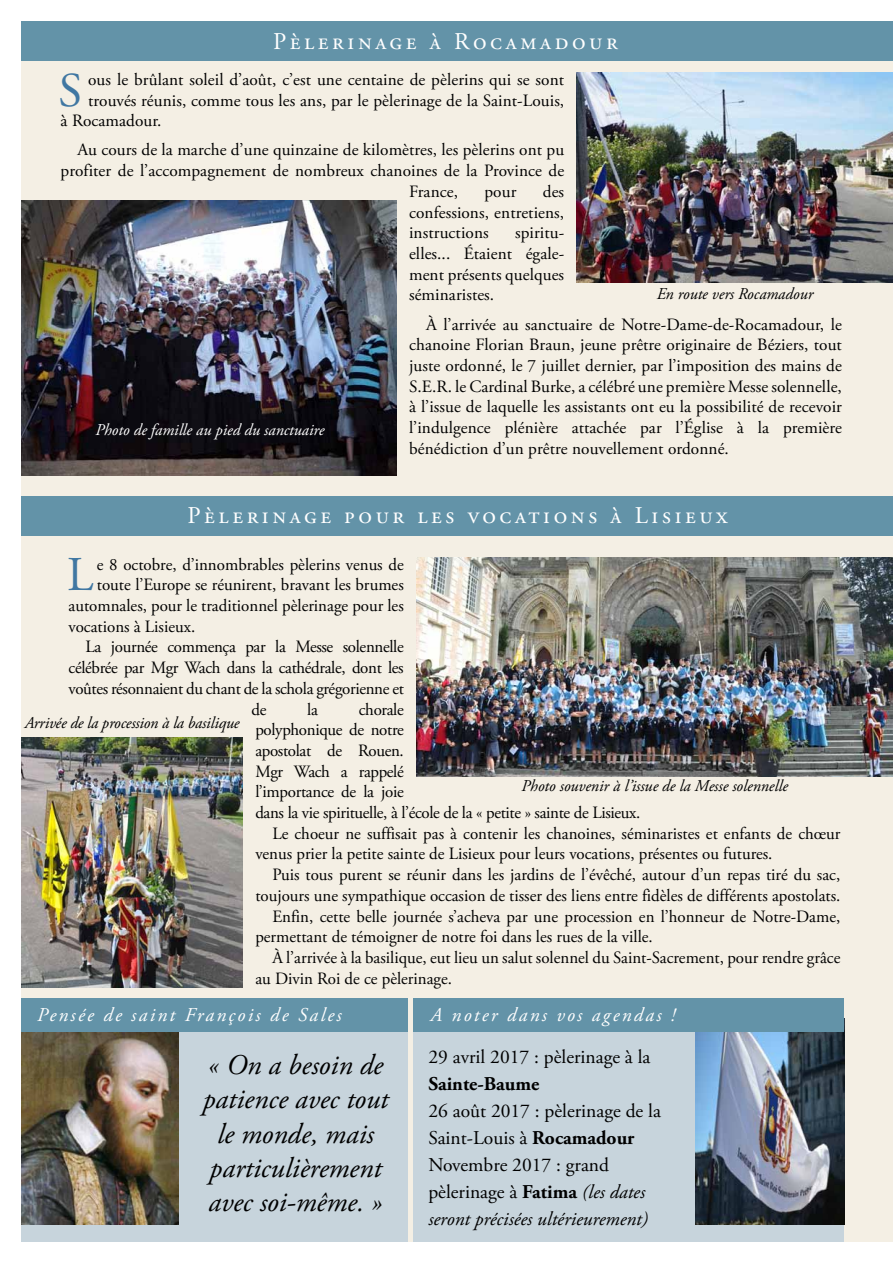
<style>
.page{position:relative;width:893px;height:1263px;background:#fff}
.page>*{position:absolute;margin:0;border:0;box-sizing:border-box;transform-origin:0 0}
.t1{font:48.45px "Adobe Garamond Pro";color:#4077a2}
.t2{font:italic 28.5px/34.2px "Adobe Garamond Pro";color:#000;text-align:center}
.t3{font:24px "Adobe Garamond Pro";letter-spacing:.15em;color:#fff}
.t4{font:19.5px/27px "Adobe Garamond Pro";color:#000}
.t5{font:italic 19.5px "Adobe Garamond Pro";letter-spacing:.12em;color:#fff}
.t6{font:700 19.5px "Adobe Garamond Pro";color:#000}
.t7{font:17.25px/20.7px "Adobe Garamond Pro";letter-spacing:-.005em;color:#000;text-align:justify}
.t8{font:17.25px "Adobe Garamond Pro";letter-spacing:-.055em;color:#000}
.t9{font:italic 16.5px "Adobe Garamond Pro";color:#000}
.t10{font:italic 16.5px "Adobe Garamond Pro";color:#fff}
.s1{font-weight:700}
.s2{font-style:italic}
</style>
<div class="page">
<div style="left:21px;top:21px;width:872px;height:1221px;background:#f4efe4"></div>
<div style="left:21px;top:496px;width:872px;height:39px;background:#6393a8"></div>
<div style="left:21px;top:21px;width:872px;height:40px;background:#6393a8"></div>
<div style="left:414px;top:1003px;width:430px;height:239px;background:#c7d4dc"></div>
<div style="left:21px;top:1003px;width:387px;height:239px;background:#c7d4dc"></div>
<img style="left:21px;top:1032px;width:158px;height:192px">
<img style="left:695px;top:1032px;width:149px;height:192px">
<div style="left:414px;top:999px;width:430px;height:33px;background:#6393a8"></div>
<div style="left:21px;top:999px;width:387px;height:33px;background:#6393a8"></div>
<img style="left:577px;top:72px;width:316px;height:211px">
<img style="left:21px;top:201px;width:375px;height:275px">
<img style="left:22px;top:738px;width:221px;height:249px">
<img style="left:417px;top:557px;width:476px;height:220px">
<h3 class="t3" style="left:273px;top:27px;width:346px">Pèlerinage à Rocamadour</h3>
<h1 class="t1" style="left:59px;top:61px;width:25px">S</h1>
<p class="t7" style="left:88px;top:70px;width:478px">ous le brûlant soleil d’août, c’est une centaine de pèlerins qui se sont</p>
<p class="t7" style="left:88px;top:90px;width:478px">trouvés réunis, comme tous les ans, par le pèlerinage de la Saint-Louis,</p>
<p class="t7" style="left:61px;top:111px;width:103px">à Rocamadour.</p>
<p class="t7" style="left:78px;top:140px;width:488px">Au cours de la marche d’une quinzaine de kilomètres, les pèlerins ont pu</p>
<p class="t7" style="left:61px;top:161px;width:505px">profiter de l’accompagnement de nombreux chanoines de la Province de</p>
<p class="t7" style="left:409px;top:182px;width:50px">France,</p>
<p class="t7" style="left:484px;top:182px;width:33px">pour</p>
<p class="t7" style="left:409px;top:182px;width:157px;text-indent:134px">des confessions, entretiens, instructions</p>
<p class="t7" style="left:409px;top:223px;width:157px;text-indent:106px">spiritu&shy;elles... Étaient égale&shy;ment présents quelques séminaristes.</p>
<p class="t7" style="left:409px;top:314px;width:434px;text-indent:17px">À l’arrivée au sanctuaire de Notre-Dame-de-Rocamadour, le chanoine Florian Braun, jeune prêtre originaire de Béziers, tout juste ordonné, le 7 juillet dernier, par l’imposition des mains de S.E.R. le Cardinal Burke, a célébré une première Messe solennelle, à l’issue de laquelle les assistants ont eu la possibilité de recevoir l’indulgence plénière attachée par l’Église à la première bénédiction d’un prêtre nouvellement ordonné.</p>
<p class="t9" style="left:657px;top:284px;width:158px">En route vers Rocamadour</p>
<p class="t10" style="left:95px;top:420px;width:230px">Photo de famille au pied du sanctuaire</p>
<h3 class="t3" style="left:187px;top:501px;width:542px">Pèlerinage pour les vocations à Lisieux</h3>
<h1 class="t1" style="left:67px;top:546px;width:28px">L</h1>
<p class="t7" style="left:97px;top:554px;width:308px">e 8 octobre, d’innombrables pèlerins venus de</p>
<p class="t7" style="left:97px;top:575px;width:308px">toute l’Europe se réunirent, bravant les brumes</p>
<p class="t7" style="left:69px;top:596px;width:337px">automnales, pour le traditionnel pèlerinage pour les</p>
<p class="t7" style="left:69px;top:616px;width:128px">vocations à Lisieux.</p>
<p class="t7" style="left:86px;top:637px;width:320px">La journée commença par la Messe solennelle</p>
<p class="t7" style="left:69px;top:658px;width:337px">célébrée par Mgr Wach dans la cathédrale, dont les</p>
<p class="t7" style="left:69px;top:679px;width:337px">voûtes résonnaient du chant de la schola grégorienne et</p>
<p class="t7" style="left:251px;top:699px;width:16px">de</p>
<p class="t7" style="left:307px;top:699px;width:12px">la</p>
<p class="t7" style="left:359px;top:699px;width:46px">chorale</p>
<p class="t7" style="left:255px;top:720px;width:150px">polyphonique de notre</p>
<p class="t7" style="left:255px;top:741px;width:150px">apostolat de Rouen.</p>
<p class="t7" style="left:255px;top:761px;width:150px">Mgr Wach a rappelé</p>
<p class="t7" style="left:255px;top:782px;width:150px">l’importance de la joie</p>
<p class="t7" style="left:255px;top:803px;width:387px">dans la vie spirituelle, à l’école de la « petite » sainte de Lisieux.</p>
<p class="t7" style="left:272px;top:823px;width:570px">Le choeur ne suffisait pas à contenir les chanoines, séminaristes et enfants de chœur</p>
<p class="t7" style="left:255px;top:844px;width:519px">venus prier la petite sainte de Lisieux pour leurs vocations, présentes ou futures.</p>
<p class="t7" style="left:272px;top:865px;width:569px">Puis tous purent se réunir dans les jardins de l’évêché, autour d’un repas tiré du sac,</p>
<p class="t8" style="left:255px;top:885px;width:586px">toujours une sympathique occasion de tisser des liens entre fidèles de différents apostolats.</p>
<p class="t7" style="left:272px;top:906px;width:569px">Enfin, cette belle journée s’acheva par une procession en l’honneur de Notre-Dame,</p>
<p class="t7" style="left:255px;top:927px;width:399px">permettant de témoigner de notre foi dans les rues de la ville.</p>
<p class="t7" style="left:272px;top:948px;width:569px">À l’arrivée à la basilique, eut lieu un salut solennel du Saint-Sacrement, pour rendre grâce</p>
<p class="t7" style="left:255px;top:968px;width:198px">au Divin Roi de ce pèlerinage.</p>
<p class="t9" style="left:25px;top:713px;width:216px">Arrivée de la procession à la basilique</p>
<p class="t9" style="left:521px;top:776px;width:268px">Photo souvenir à l’issue de la Messe solennelle</p>
<p class="t5" style="left:37px;top:1003px;width:306px">Pensée de saint François de Sales</p>
<p class="t5" style="left:430px;top:1003px;width:246px">A noter dans vos agendas !</p>
<h2 class="t2" style="left:203px;top:1049px;width:187px">« On a besoin de patience avec tout le monde, mais particulièrement avec soi-même. »</h2>
<p class="t4" style="left:428px;top:1044px;width:224px">29 avril 2017 : pèlerinage à la</p>
<p class="t6" style="left:428px;top:1072px;width:112px">Sainte-Baume</p>
<p class="t4" style="left:428px;top:1098px;width:234px">26 août 2017 : pèlerinage de la<br>Saint-Louis à <span class="s1">Rocamadour<br></span>Novembre 2017 : grand pèlerinage à <span class="s1">Fatima</span> <span class="s2">(les dates seront précisées ultérieurement)</span></p>
</div>
